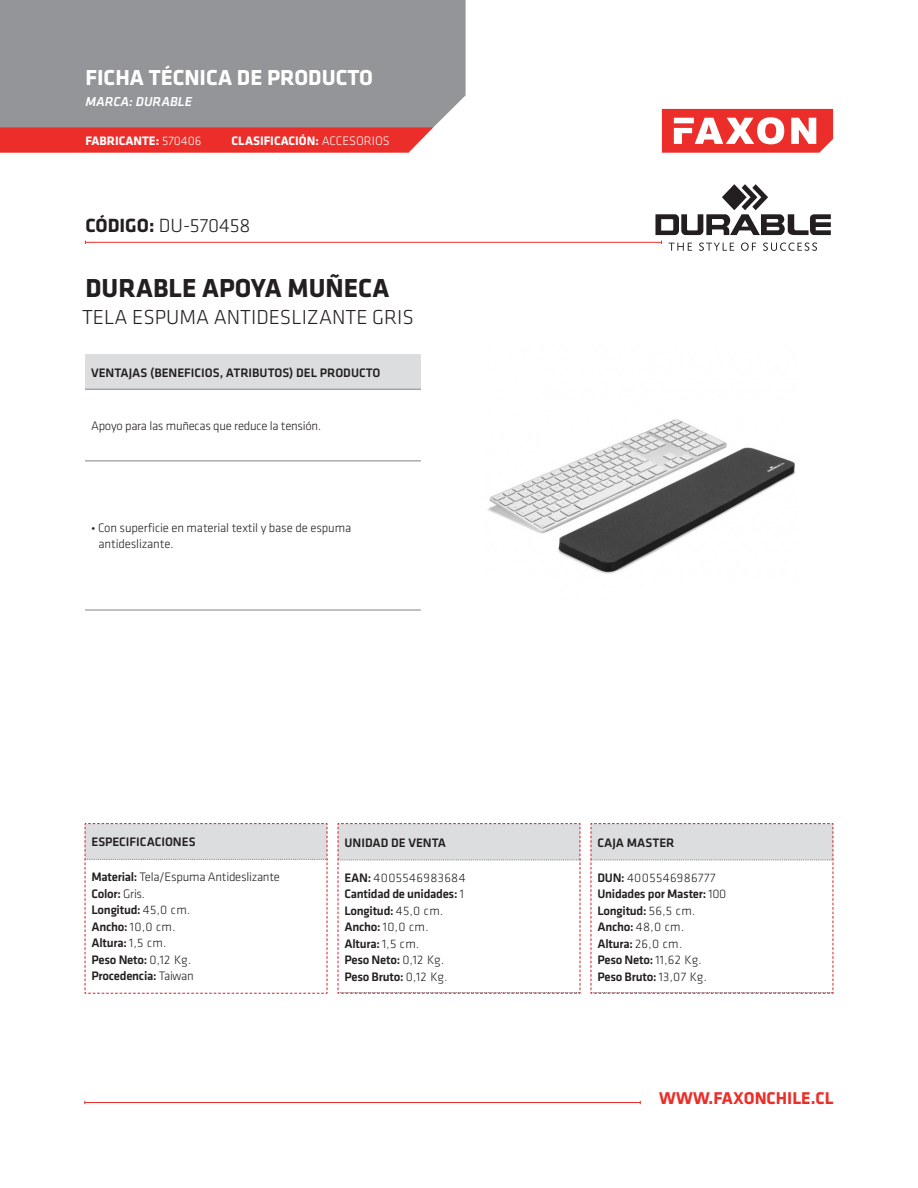
<style>
.page{position:relative;width:918px;height:1188px;background:#fff}
.page>*{position:absolute;margin:0;border:0;box-sizing:border-box;transform-origin:0 0}
.t1{font:700 27px "Klavika";color:#231f20}
.t2{font:700 22.5px "Klavika";color:#fff}
.t3{font:300 21px "Klavika";color:#231f20}
.t4{font:300 19.8px "Klavika";color:#231f20}
.t5{font:700 17.7px "Klavika";color:#eb2e29}
.t6{font:italic 500 13.5px "Klavika";color:#fff}
.t7{font:500 12.75px "Klavika";letter-spacing:-.02em;color:#231f20}
.t8{font:300 12.75px/16.5px "Klavika";letter-spacing:-.01em;color:#231f20}
.t9{font:500 12.75px "Klavika";color:#231f20}
.t10{font:700 12.75px "Klavika";color:#fff}
.t11{font:300 12.75px "Klavika";letter-spacing:.03em;color:#231f20}
.s1{font-weight:300}
.s2{font-weight:700}
.s3{font-family:"Vista Sans Reg";font-weight:400}
.s4{font-weight:500}
</style>
<div class="page">
<svg style="left:662px;top:109px;width:171px;height:44px"></svg>
<hr style="left:85px;top:242px;width:577px;height:1px;background:#eb2e29">
<div style="left:0;top:0;width:466px;height:127px;background:#939598"></div>
<svg style="left:84px;top:823px;width:244px;height:171px"></svg>
<svg style="left:337px;top:823px;width:244px;height:171px"></svg>
<svg style="left:590px;top:823px;width:244px;height:171px"></svg>
<svg style="left:0;top:127px;width:434px;height:26px;background:#eb3732"></svg>
<img style="left:487px;top:419px;width:309px;height:155px">
<div style="left:85px;top:354px;width:336px;height:35px;background:#dcdddf"></div>
<hr style="left:85px;top:610px;width:336px;height:1px;background:#808285">
<hr style="left:85px;top:389px;width:336px;height:1px;background:#808285">
<hr style="left:85px;top:461px;width:336px;height:1px;background:#808285">
<hr style="left:85px;top:1102px;width:555px;height:1px;background:#eb2e29">
<svg style="left:669px;top:243px;width:23px;height:8px"></svg>
<svg style="left:699px;top:243px;width:35px;height:8px"></svg>
<svg style="left:741px;top:243px;width:15px;height:8px"></svg>
<svg style="left:763px;top:243px;width:54px;height:8px"></svg>
<svg style="left:655px;top:184px;width:176px;height:51px"></svg>
<p class="t2" style="left:85px;top:65px;width:289px">FICHA TÉCNICA DE PRODUCTO</p>
<p class="t6" style="left:85px;top:94px;width:108px">MARCA: DURABLE</p>
<p class="t10" style="left:86px;top:134px;width:117px">FABRICANTE: <span class="s1">570406</span></p>
<p class="t10" style="left:232px;top:134px;width:160px">CLASIFICACIÓN: <span class="s1">ACCESORIOS</span></p>
<p class="t4" style="left:85px;top:215px;width:167px"><span class="s2">CÓDIGO:</span> DU-570458</p>
<p class="t1" style="left:85px;top:274px;width:305px">DURABLE APOYA MUÑECA</p>
<p class="t3" style="left:82px;top:306px;width:333px">TELA ESPUMA ANTIDESLIZANTE GRIS</p>
<p class="t9" style="left:91px;top:365px;width:291px">VENTAJAS (BENEFICIOS, ATRIBUTOS) DEL PRODUCTO</p>
<p class="t8" style="left:91px;top:418px;width:232px">Apoyo para las muñecas que reduce la tensión.</p>
<p class="t8" style="left:99px;top:520px;width:254px;text-indent:-8px"><span class="s3">•</span> Con superficie en material textil y base de espuma antideslizante.</p>
<p class="t9" style="left:91px;top:835px;width:106px">ESPECIFICACIONES</p>
<p class="t8" style="left:91px;top:869px;width:190px"><span class="s4">Material:</span> Tela/Espuma Antideslizante</p>
<p class="t7" style="left:91px;top:887px;width:55px">Color: <span class="s1">Gris.</span></p>
<p class="t7" style="left:91px;top:903px;width:100px">Longitud: <span class="s1">45,0 cm.</span></p>
<p class="t8" style="left:91px;top:919px;width:86px"><span class="s4">Ancho:</span> 10,0 cm.</p>
<p class="t7" style="left:91px;top:936px;width:76px">Altura: <span class="s1">1,5 cm.</span></p>
<p class="t7" style="left:91px;top:953px;width:101px">Peso Neto: <span class="s1">0,12 Kg.</span></p>
<p class="t7" style="left:91px;top:969px;width:104px">Procedencia: <span class="s1">Taiwan</span></p>
<p class="t9" style="left:344px;top:836px;width:103px">UNIDAD DE VENTA</p>
<p class="t11" style="left:344px;top:870px;width:123px"><span class="s4">EAN:</span> 4005546983684</p>
<p class="t7" style="left:344px;top:887px;width:121px">Cantidad de unidades: <span class="s1">1</span></p>
<p class="t7" style="left:344px;top:903px;width:100px">Longitud: <span class="s1">45,0 cm.</span></p>
<p class="t8" style="left:344px;top:919px;width:86px"><span class="s4">Ancho:</span> 10,0 cm.</p>
<p class="t7" style="left:344px;top:936px;width:76px">Altura: <span class="s1">1,5 cm.</span></p>
<p class="t7" style="left:344px;top:953px;width:101px">Peso Neto: <span class="s1">0,12 Kg.</span></p>
<p class="t7" style="left:344px;top:969px;width:105px">Peso Bruto: <span class="s1">0,12 Kg.</span></p>
<p class="t9" style="left:597px;top:836px;width:79px">CAJA MASTER</p>
<p class="t11" style="left:597px;top:870px;width:120px"><span class="s4">DUN:</span> 4005546986777</p>
<p class="t7" style="left:597px;top:887px;width:131px">Unidades por Master: <span class="s1">100</span></p>
<p class="t7" style="left:597px;top:903px;width:99px">Longitud: <span class="s1">56,5 cm.</span></p>
<p class="t8" style="left:597px;top:919px;width:88px"><span class="s4">Ancho:</span> 48,0 cm.</p>
<p class="t7" style="left:597px;top:936px;width:86px">Altura: <span class="s1">26,0 cm.</span></p>
<p class="t7" style="left:597px;top:953px;width:106px">Peso Neto: <span class="s1">11,62 Kg.</span></p>
<p class="t7" style="left:597px;top:969px;width:111px">Peso Bruto: <span class="s1">13,07 Kg.</span></p>
<p class="t5" style="left:659px;top:1088px;width:176px">WWW.FAXONCHILE.CL</p>
</div>
